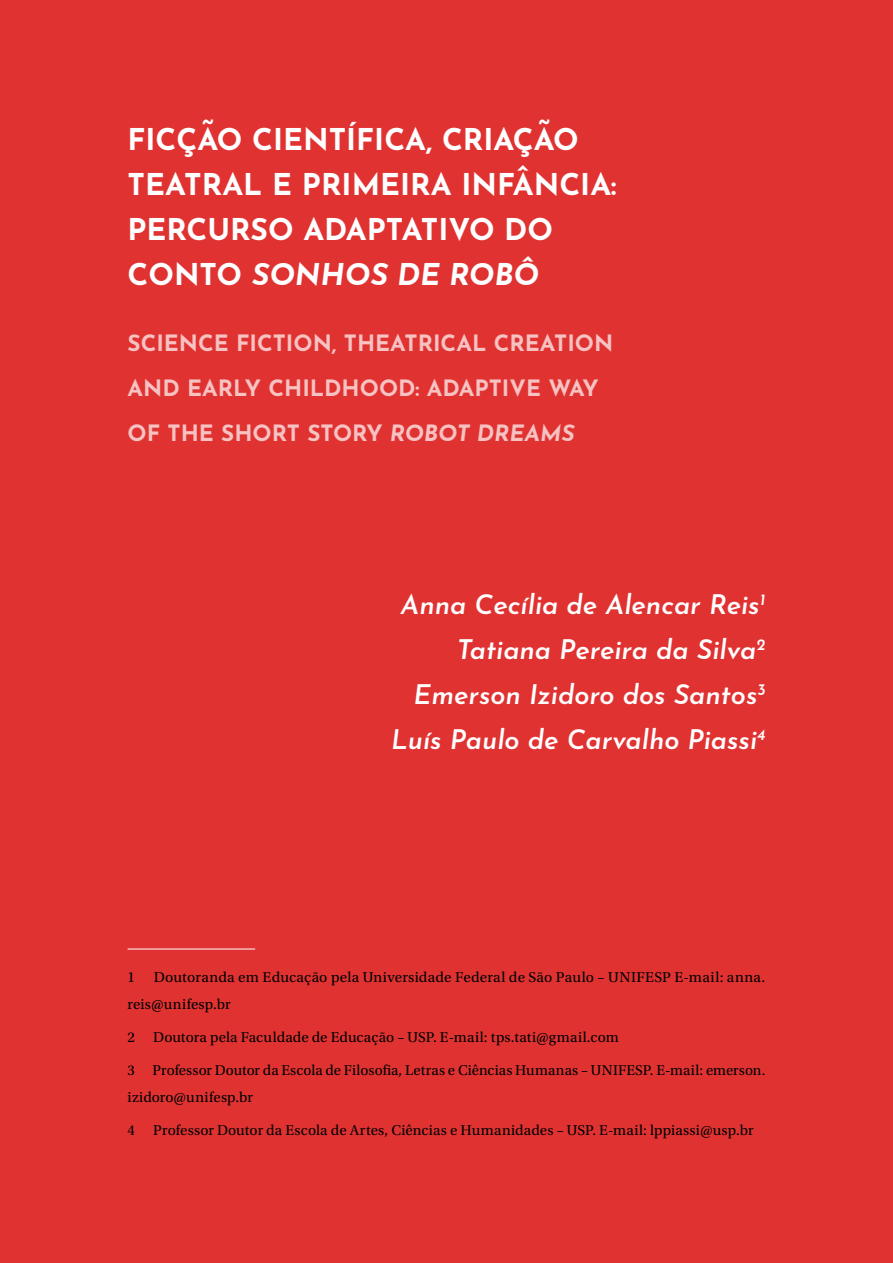
<style>
.page{position:relative;width:893px;height:1263px;background:#e13232}
.page>*{position:absolute;margin:0;border:0;box-sizing:border-box;transform-origin:0 0}
.t1{font:700 30px/45px "Josefin Sans";color:#fff}
.t2{font:italic 600 27px/45px "Josefin Sans";color:#fff;text-align:right}
.t3{font:700 22.5px/45px "Josefin Sans";color:#f6c2c2}
.t4{font:15px/27px "Utopia Std";letter-spacing:.01em;color:#000}
.s1{font-style:italic}
</style>
<div class="page">
<hr style="left:128px;top:949px;width:127px;height:1px;background:#fff">
<h1 class="t1" style="left:128px;top:113px;width:490px">FICÇÃO CIENTÍFICA, CRIAÇÃO<br>TEATRAL E PRIMEIRA INFÂNCIA:<br>PERCURSO ADAPTATIVO DO<br>CONTO <span class="s1">SONHOS DE ROBÔ</span></h1>
<h3 class="t3" style="left:128px;top:318px;width:487px">SCIENCE FICTION, THEATRICAL CREATION<br>AND EARLY CHILDHOOD: ADAPTIVE WAY<br>OF THE SHORT STORY <span class="s1">ROBOT DREAMS</span></h3>
<h2 class="t2" style="left:391px;top:580px;width:376px">Anna Cecília de Alencar Reis<sup>1<br></sup>Tatiana Pereira da Silva<sup>2<br></sup>Emerson Izidoro dos Santos<sup>3<br></sup>Luís Paulo de Carvalho Piassi<sup>4</sup></h2>
<p class="t4" style="left:128px;top:964px;width:639px">1 Doutoranda em Educação pela Universidade Federal de São Paulo – UNIFESP E-mail: anna. reis@unifesp.br</p>
<p class="t4" style="left:128px;top:1024px;width:493px">2 Doutora pela Faculdade de Educação – USP. E-mail: tps.tati@gmail.com</p>
<p class="t4" style="left:128px;top:1057px;width:639px">3 Professor Doutor da Escola de Filosofia, Letras e Ciências Humanas – UNIFESP. E-mail: emerson. izidoro@unifesp.br</p>
<p class="t4" style="left:128px;top:1117px;width:628px">4 Professor Doutor da Escola de Artes, Ciências e Humanidades – USP. E-mail: lppiassi@usp.br</p>
</div>
